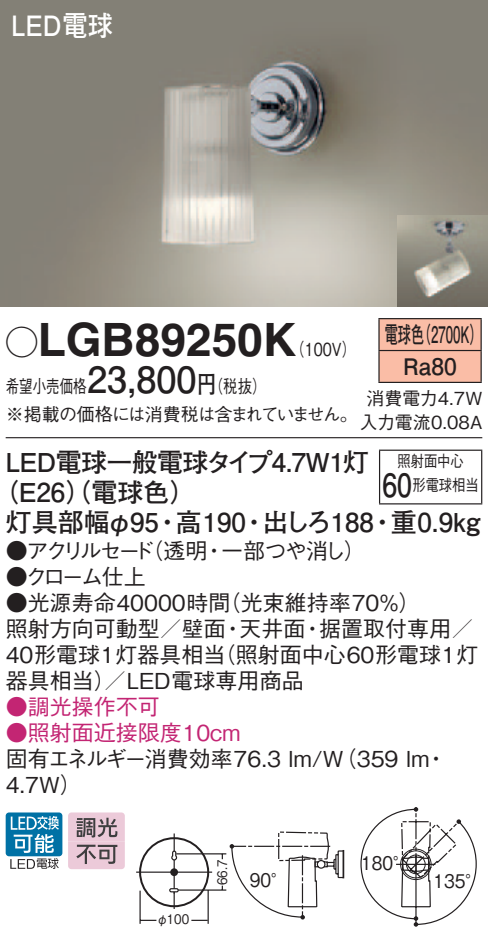
<style>
.page{position:relative;width:488px;height:934px;background:#fff}
.page>*{position:absolute;margin:0;border:0;box-sizing:border-box;transform-origin:0 0}
.t1{font:700 46px "Helvetica LT Std";color:#231f20}
.t2{font:700 36px "Futo Go B101 Pro";color:#231f20}
.t3{font:700 32px "Futo Go B101 Pro";color:#231f20;scale:.83 1}
.t4{font:700 28px "Futo Go B101 Pro";color:#fff;scale:.9 1}
.t5{font:700 26px/30px "Futo Go B101 Pro";letter-spacing:-.025em;color:#231f20}
.t6{font:700 26px "Futo Go B101 Pro";color:#231f20}
.t7{font:700 22.8px/32px "Futo Go B101 Pro";color:#231f20;scale:.58 1}
.t8{font:500 22px/26px "Gothic BBB Pro";color:#231f20}
.t9{font:500 22px "Gothic BBB Pro";color:#c32573}
.t10{font:500 22px "Gothic BBB Pro";letter-spacing:-.175em;color:#231f20}
.t11{font:500 18.8px "Gothic BBB Pro";color:#231f20;scale:.9 1}
.t12{font:500 18px/28px "Gothic BBB Pro";letter-spacing:-.04em;color:#231f20;scale:.75 1}
.t13{font:500 18px/24px "Gothic BBB Pro";color:#231f20;text-align:center}
.t14{font:500 18px "Gothic BBB Pro";color:#231f20;scale:.8 1}
.t15{font:500 16px/24px "Gothic BBB Pro";color:#231f20;scale:.83 1}
.t16{font:500 13.2px "Gothic BBB Pro";color:#231f20;scale:.9 1}
.s1{font-family:"Ford Classification 1";font-weight:400;font-size:32px}
.s2{font-family:"Futo Go B101 Pro";font-weight:700;font-size:24px}
</style>
<div class="page">
<div style="left:139px;top:837px;width:70px;height:70px;border:2px solid #231f20;border-radius:50%"></div>
<hr style="left:136px;top:871px;width:76px;height:2px;background:#231f20">
<hr style="left:173px;top:833px;width:2px;height:76px;background:#231f20">
<hr style="left:176px;top:853px;width:50px;height:2px;background:#231f20">
<hr style="left:178px;top:889px;width:48px;height:2px;background:#231f20">
<hr style="left:207px;top:891px;width:2px;height:33px;background:#231f20">
<hr style="left:139px;top:891px;width:2px;height:33px;background:#231f20">
<svg style="left:141px;top:920px;width:15px;height:1px"></svg>
<div style="left:169px;top:888px;width:10px;height:4px;border:1px solid #231f20;border-radius:2px"></div>
<svg style="left:170px;top:850px;width:39px;height:72px"></svg>
<svg style="left:461px;top:823px;width:16px;height:82px"></svg>
<svg style="left:229px;top:807px;width:232px;height:120px"></svg>
<img style="left:0;top:0;width:488px;height:306px">
<img style="left:397px;top:215px;width:91px;height:91px">
<div style="left:6px;top:812px;width:56px;height:44px;background:#0071a5;border-radius:3px"></div>
<svg style="left:10px;top:816px;width:49px;height:53px"></svg>
<svg style="left:68px;top:812px;width:57px;height:57px;background:#c9afbb"></svg>
<hr style="left:6px;top:437px;width:476px;height:1px;background:#231f20">
<svg style="left:379px;top:319px;width:101px;height:63px;background:#f6baa3"></svg>
<hr style="left:378px;top:318px;width:103px;height:1px;background:#231f20">
<hr style="left:378px;top:319px;width:1px;height:31px;background:#231f20">
<hr style="left:480px;top:319px;width:1px;height:31px;background:#231f20">
<hr style="left:378px;top:350px;width:103px;height:1px;background:#231f20">
<hr style="left:378px;top:351px;width:1px;height:31px;background:#231f20">
<hr style="left:480px;top:351px;width:1px;height:31px;background:#231f20">
<hr style="left:378px;top:382px;width:103px;height:1px;background:#231f20">
<hr style="left:379px;top:451px;width:1px;height:52px;background:#231f20">
<hr style="left:379px;top:450px;width:103px;height:1px;background:#231f20">
<hr style="left:481px;top:451px;width:1px;height:52px;background:#231f20">
<hr style="left:379px;top:503px;width:103px;height:2px;background:#231f20">
<p class="t4" style="left:11px;top:3px;width:114px">LED電球</p>
<h1 class="t1" style="left:6px;top:311px;width:292px"><span class="s1">A</span>LGB89250K</h1>
<p class="t14" style="left:197px;top:372px;width:88px">（<span class="s2">円</span>税抜(</p>
<p class="t7" style="left:417px;top:316px;width:115px">（2700 (K</p>
<p class="t7" style="left:403px;top:316px;width:94px;text-indent:-19px">電球色<br>Ra80</p>
<p class="t14" style="left:290px;top:334px;width:84px">（100 (V</p>
<h2 class="t2" style="left:87px;top:351px;width:111px">23,800</h2>
<p class="t12" style="left:6px;top:370px;width:471px">希望小売価格<br>※掲載の価格には消費税は含まれていません。</p>
<p class="t5" style="left:-8px;top:444px;width:378px;text-indent:14px">LED電球一般電球タイプ4.7W 灯1（E26（）電球色(</p>
<p class="t13" style="left:359px;top:383px;width:124px">消費電力4.7W入力電流0.08A</p>
<p class="t15" style="left:412px;top:447px;width:81px;text-indent:-15px">照射面中心形電球相当</p>
<h3 class="t3" style="left:382px;top:459px;width:37px">60</h3>
<p class="t6" style="left:6px;top:502px;width:155px">灯具部幅φ95</p>
<p class="t5" style="left:176px;top:504px;width:72px">高190</p>
<p class="t5" style="left:154px;top:504px;width:27px">・</p>
<p class="t5" style="left:241px;top:504px;width:27px">・</p>
<p class="t5" style="left:390px;top:504px;width:91px">重0.9kg</p>
<p class="t5" style="left:262px;top:504px;width:113px">出しろ188</p>
<p class="t5" style="left:369px;top:504px;width:27px">・</p>
<p class="t8" style="left:141px;top:535px;width:68px">（透明</p>
<p class="t8" style="left:221px;top:535px;width:146px">一部つや消し(</p>
<p class="t10" style="left:6px;top:533px;width:150px">●アクリルセード</p>
<p class="t8" style="left:6px;top:561px;width:142px">●クローム仕上</p>
<p class="t8" style="left:203px;top:535px;width:23px">・</p>
<p class="t8" style="left:219px;top:587px;width:203px">（光束維持率70％(</p>
<p class="t8" style="left:6px;top:587px;width:226px">●光源寿命40000時間</p>
<p class="t8" style="left:319px;top:613px;width:155px">据置取付専用／</p>
<p class="t8" style="left:214px;top:613px;width:266px;text-indent:-208px">照射方向可動型／壁面<br>（照射面中心60形電球1灯</p>
<p class="t8" style="left:239px;top:613px;width:67px">天井面</p>
<p class="t8" style="left:221px;top:613px;width:23px">・</p>
<p class="t8" style="left:301px;top:613px;width:23px">・</p>
<p class="t8" style="left:6px;top:639px;width:299px">40形電球1灯器具相当<br>器具相当／） LED電球専用商品</p>
<p class="t9" style="left:6px;top:689px;width:155px">●調光操作不可</p>
<p class="t9" style="left:6px;top:715px;width:236px">●照射面近接限度10cm</p>
<p class="t8" style="left:6px;top:743px;width:425px">固有エネルギー消費効率76.3 lm （W/ 359 lm<br>4.7W(</p>
<p class="t8" style="left:425px;top:743px;width:23px">・</p>
<p class="t16" style="left:156px;top:909px;width:38px">φ100</p>
<p class="t16" style="left:211px;top:885px;width:30px;rotate:-90deg">66.7</p>
<p class="t11" style="left:250px;top:864px;width:44px">90°</p>
<p class="t11" style="left:361px;top:848px;width:56px">180°</p>
<p class="t11" style="left:433px;top:866px;width:56px">135°</p>
</div>
